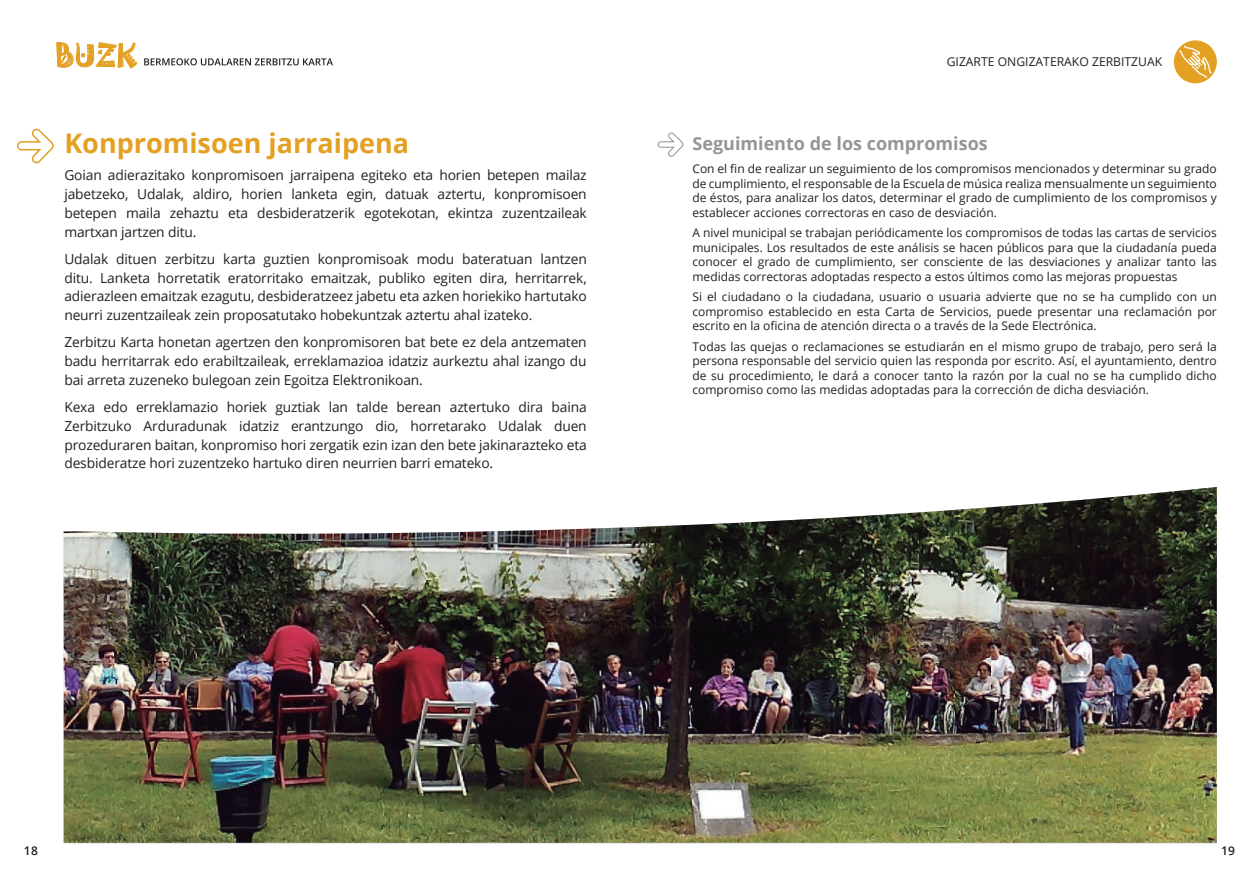
<style>
.page{position:relative;width:1259px;height:893px;background:#fff}
.page>*{position:absolute;margin:0;border:0;box-sizing:border-box;transform-origin:0 0}
.t1{font:28.65px "Jokerman";color:#e3a023}
.t2{font:700 27px "Open Sans";color:#e3a023}
.t3{font:700 18px "Open Sans";color:#939598}
.t4{font:13.8px/18.8px "Open Sans";letter-spacing:-.01em;color:#231f20;text-align:justify}
.t5{font:12.15px "Open Sans";color:#231f20}
.t6{font:12px/14.4px "Open Sans";color:#231f20;text-align:justify}
.t7{font:600 12px "Open Sans";color:#231f20}
</style>
<div class="page">
<div style="left:1174px;top:40px;width:42px;height:43px;background:#e3a023;border-radius:50%"></div>
<svg style="left:1178px;top:44px;width:34px;height:35px"></svg>
<svg style="left:56px;top:42px;width:81px;height:27px"></svg>
<svg style="left:144px;top:58px;width:189px;height:7px"></svg>
<svg style="left:17px;top:128px;width:37px;height:36px"></svg>
<svg style="left:657px;top:132px;width:26px;height:25px"></svg>
<img style="left:64px;top:487px;width:1152px;height:356px">
<h1 class="t1" style="left:55px;top:35px;width:83px">BUZK</h1>
<h2 class="t2" style="left:64px;top:124px;width:346px">Konpromisoen jarraipena</h2>
<p class="t4" style="left:64px;top:166px;width:524px">Goian adierazitako konpromisoen jarraipena egiteko eta horien betepen mailaz jabetzeko, Udalak, aldiro, horien lanketa egin, datuak aztertu, konpromisoen betepen maila zehaztu eta desbideratzerik egotekotan, ekintza zuzentzaileak martxan jartzen ditu.</p>
<p class="t4" style="left:64px;top:249px;width:524px">Udalak dituen zerbitzu karta guztien konpromisoak modu bateratuan lantzen ditu. Lanketa horretatik eratorritako emaitzak, publiko egiten dira, herritarrek, adierazleen emaitzak ezagutu, desbideratzeez jabetu eta azken horiekiko hartutako neurri zuzentzaileak zein proposatutako hobekuntzak aztertu ahal izateko.</p>
<p class="t4" style="left:64px;top:333px;width:524px">Zerbitzu Karta honetan agertzen den konpromisoren bat bete ez dela antzematen badu herritarrak edo erabiltzaileak, erreklamazioa idatziz aurkeztu ahal izango du bai arreta zuzeneko bulegoan zein Egoitza Elektronikoan.</p>
<p class="t4" style="left:64px;top:397px;width:524px">Kexa edo erreklamazio horiek guztiak lan talde berean aztertuko dira baina Zerbitzuko Arduradunak idatziz erantzungo dio, horretarako Udalak duen prozeduraren baitan, konpromiso hori zergatik ezin izan den bete jakinarazteko eta desbideratze hori zuzentzeko hartuko diren neurrien barri emateko.</p>
<p class="t5" style="left:946px;top:53px;width:217px">GIZARTE ONGIZATERAKO ZERBITZUAK</p>
<h3 class="t3" style="left:692px;top:131px;width:297px">Seguimiento de los compromisos</h3>
<p class="t6" style="left:692px;top:162px;width:526px">Con el fin de realizar un seguimiento de los compromisos mencionados y determinar su grado de cumplimiento, el responsable de la Escuela de música realiza mensualmente un seguimiento de éstos, para analizar los datos, determinar el grado de cumplimiento de los compromisos y establecer acciones correctoras en caso de desviación.</p>
<p class="t6" style="left:692px;top:225px;width:526px">A nivel municipal se trabajan periódicamente los compromisos de todas las cartas de servicios municipales. Los resultados de este análisis se hacen públicos para que la ciudadanía pueda conocer el grado de cumplimiento, ser consciente de las desviaciones y analizar tanto las medidas correctoras adoptadas respecto a estos últimos como las mejoras propuestas</p>
<p class="t6" style="left:692px;top:289px;width:526px">Si el ciudadano o la ciudadana, usuario o usuaria advierte que no se ha cumplido con un compromiso establecido en esta Carta de Servicios, puede presentar una reclamación por escrito en la oficina de atención directa o a través de la Sede Electrónica.</p>
<p class="t6" style="left:692px;top:339px;width:526px">Todas las quejas o reclamaciones se estudiarán en el mismo grupo de trabajo, pero será la persona responsable del servicio quien las responda por escrito. Así, el ayuntamiento, dentro de su procedimiento, le dará a conocer tanto la razón por la cual no se ha cumplido dicho compromiso como las medidas adoptadas para la corrección de dicha desviación.</p>
<p class="t7" style="left:24px;top:842px;width:15px">18</p>
<p class="t7" style="left:1221px;top:842px;width:15px">19</p>
</div>
